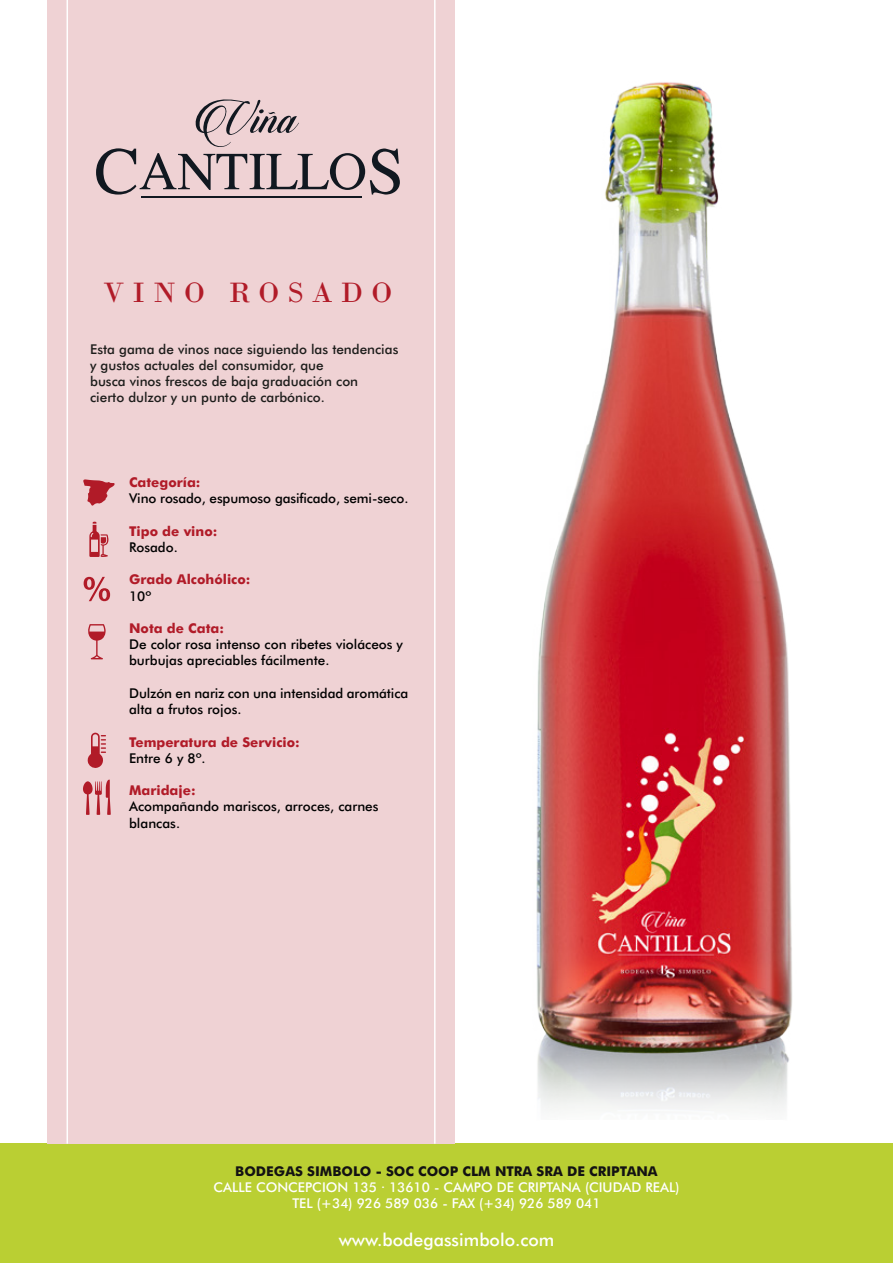
<style>
.page{position:relative;width:893px;height:1263px;background:#fff}
.page>*{position:absolute;margin:0;border:0;box-sizing:border-box;transform-origin:0 0}
.t1{font:29.4px "Bodoni";letter-spacing:.28em;color:#b11b28}
.t2{font:500 17.7px "Futura BT";color:#fff}
.t3{font:500 13.5px/16.2px "Futura BT";color:#000}
.t4{font:500 13.5px/16.2px "Futura BT";color:#1d1d1b}
.t5{font:500 13.5px/16.2px "Futura BT";color:#fff;text-align:center}
.t6{font:700 13.5px "Futura BT";color:#b11b28}
.t7{font:700 13.5px "Futura BT";color:#131213}
</style>
<div class="page">
<img style="left:536px;top:82px;width:257px;height:1029px">
<div style="left:0;top:1144px;width:893px;height:119px;background:#bacf33"></div>
<div style="left:47px;top:0;width:408px;height:1144px;background:#efd2d4"></div>
<hr style="left:67px;top:0;width:1px;height:1143px;background:#fff">
<hr style="left:434px;top:0;width:2px;height:1143px;background:#fff">
<svg style="left:88px;top:624px;width:18px;height:35px"></svg>
<svg style="left:83px;top:780px;width:28px;height:35px"></svg>
<svg style="left:87px;top:732px;width:19px;height:36px"></svg>
<svg style="left:84px;top:577px;width:26px;height:24px"></svg>
<svg style="left:89px;top:522px;width:20px;height:35px"></svg>
<svg style="left:83px;top:479px;width:32px;height:27px"></svg>
<svg style="left:96px;top:99px;width:304px;height:96px"></svg>
<hr style="left:142px;top:197px;width:220px;height:1px;background:#111820">
<h1 class="t1" style="left:104px;top:275px;width:290px">VINO ROSADO</h1>
<p class="t4" style="left:90px;top:340px;width:310px">Esta gama de vinos nace siguiendo las tendencias y gustos actuales del consumidor, que<br>busca vinos frescos de baja graduación con<br>cierto dulzor y un punto de carbónico.</p>
<p class="t6" style="left:129px;top:474px;width:73px">Categoría:</p>
<p class="t3" style="left:129px;top:490px;width:281px">Vino rosado, espumoso gasificado, semi-seco.</p>
<p class="t6" style="left:129px;top:523px;width:90px">Tipo de vino:</p>
<p class="t3" style="left:129px;top:539px;width:50px">Rosado.</p>
<p class="t6" style="left:129px;top:571px;width:123px">Grado Alcohólico:</p>
<p class="t3" style="left:129px;top:588px;width:24px">10º</p>
<p class="t6" style="left:129px;top:620px;width:96px">Nota de Cata:</p>
<p class="t3" style="left:129px;top:636px;width:275px">De color rosa intenso con ribetes violáceos y burbujas apreciables fácilmente.</p>
<p class="t3" style="left:129px;top:685px;width:281px">Dulzón en nariz con una intensidad aromática alta a frutos rojos.</p>
<p class="t6" style="left:129px;top:733px;width:172px">Temperatura de Servicio:</p>
<p class="t3" style="left:129px;top:750px;width:78px">Entre 6 y 8º.</p>
<p class="t6" style="left:129px;top:782px;width:68px">Maridaje:</p>
<p class="t3" style="left:129px;top:798px;width:251px">Acompañando mariscos, arroces, carnes blancas.</p>
<p class="t7" style="left:235px;top:1163px;width:424px">BODEGAS SIMBOLO - SOC COOP CLM NTRA SRA DE CRIPTANA</p>
<p class="t5" style="left:213px;top:1179px;width:468px">CALLE CONCEPCION 135 · 13610 - CAMPO DE CRIPTANA (CIUDAD REAL)<br>TEL (+34) 926 589 036 - FAX (+34) 926 589 041</p>
<h2 class="t2" style="left:339px;top:1229px;width:217px">www.bodegassimbolo.com</h2>
</div>
